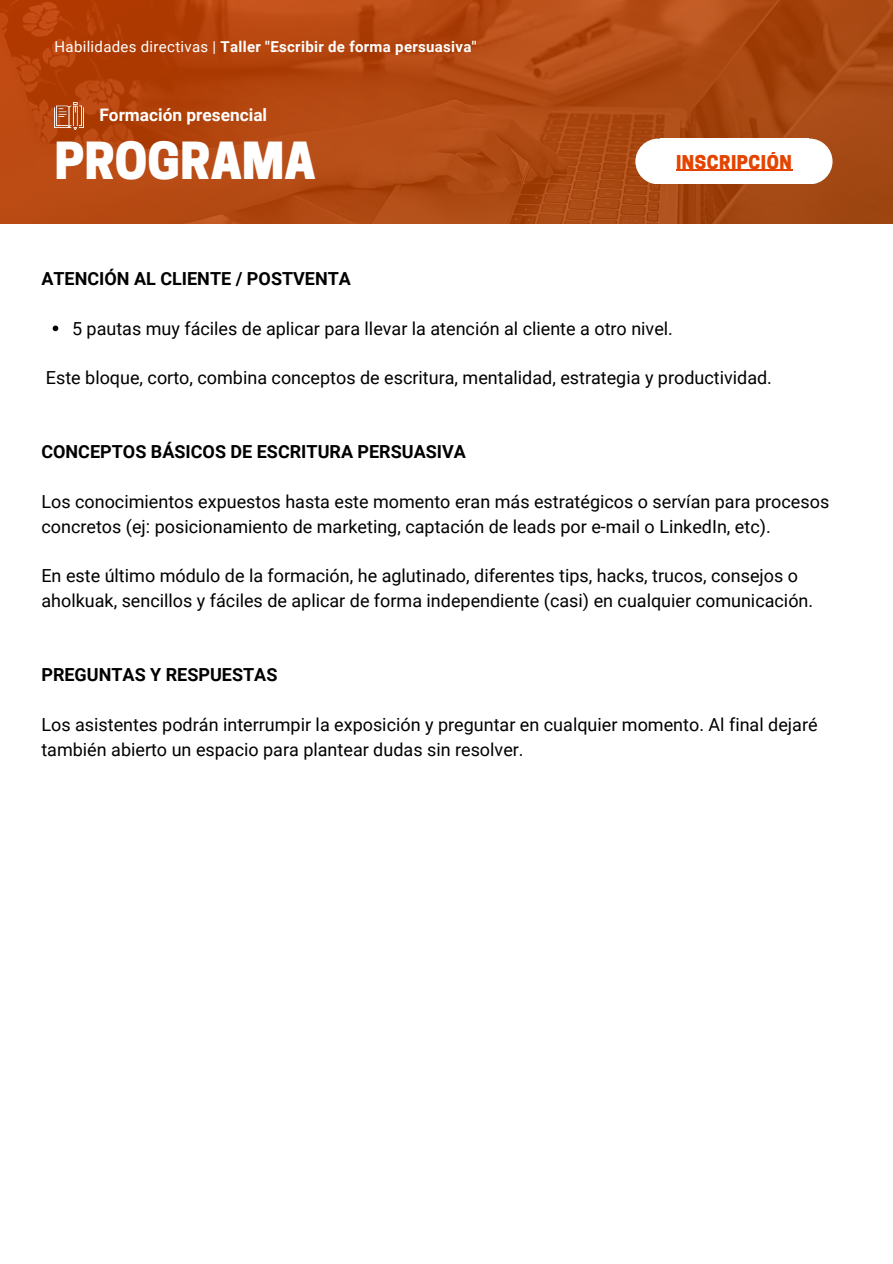
<style>
.page{position:relative;width:893px;height:1264px;background:#fff}
.page>*{position:absolute;margin:0;border:0;box-sizing:border-box;transform-origin:0 0}
.t1{font:800 48px "Cooper Hewitt";color:#fff}
.t2{font:18px/24.8px "Roboto";color:#000}
.t3{font:700 18px "Roboto";color:#000}
.t4{font:800 17.85px "Cooper Hewitt";letter-spacing:.03em;color:#e44400}
.t5{font:700 17.25px "Roboto";color:#fff}
.t6{font:700 15px "Roboto";letter-spacing:.02em;color:#fff}
.s1{font-weight:400}
</style>
<div class="page">
<img style="left:0;top:1px;width:892px;height:222px">
<div style="left:635px;top:139px;width:46px;height:45px;background:#fff;border-radius:50%"></div>
<div style="left:660px;top:139px;width:149px;height:45px;background:#fff"></div>
<div style="left:786px;top:139px;width:46px;height:45px;background:#fff;border-radius:50%"></div>
<hr style="left:676px;top:170px;width:116px;height:1px;background:#e44400">
<svg style="left:53px;top:325px;width:5px;height:6px"></svg>
<img style="left:55px;top:103px;width:29px;height:27px">
<p class="t6" style="left:55px;top:38px;width:423px"><span class="s1">Habilidades directivas |</span> Taller "Escribir de forma persuasiva"</p>
<p class="t5" style="left:99px;top:105px;width:169px">Formación presencial</p>
<p class="t1" style="left:55px;top:143px;width:263px">PROGRAMA</p>
<p class="t4" style="left:676px;top:155px;width:117px">INSCRIPCIÓN</p>
<p class="t3" style="left:41px;top:268px;width:311px">ATENCIÓN AL CLIENTE / POSTVENTA</p>
<p class="t2" style="left:72px;top:316px;width:602px">5 pautas muy fáciles de aplicar para llevar la atención al cliente a otro nivel.</p>
<p class="t2" style="left:46px;top:365px;width:727px">Este bloque, corto, combina conceptos de escritura, mentalidad, estrategia y productividad.</p>
<p class="t3" style="left:41px;top:441px;width:426px">CONCEPTOS BÁSICOS DE ESCRITURA PERSUASIVA</p>
<p class="t2" style="left:41px;top:489px;width:789px">Los conocimientos expuestos hasta este momento eran más estratégicos o servían para procesos concretos (ej: posicionamiento de marketing, captación de leads por e-mail o LinkedIn, etc).</p>
<p class="t2" style="left:41px;top:563px;width:773px">En este último módulo de la formación, he aglutinado, diferentes tips, hacks, trucos, consejos o aholkuak, sencillos y fáciles de aplicar de forma independiente (casi) en cualquier comunicación.</p>
<p class="t3" style="left:41px;top:664px;width:237px">PREGUNTAS Y RESPUESTAS</p>
<p class="t2" style="left:41px;top:712px;width:777px">Los asistentes podrán interrumpir la exposición y preguntar en cualquier momento. Al final dejaré también abierto un espacio para plantear dudas sin resolver.</p>
</div>
